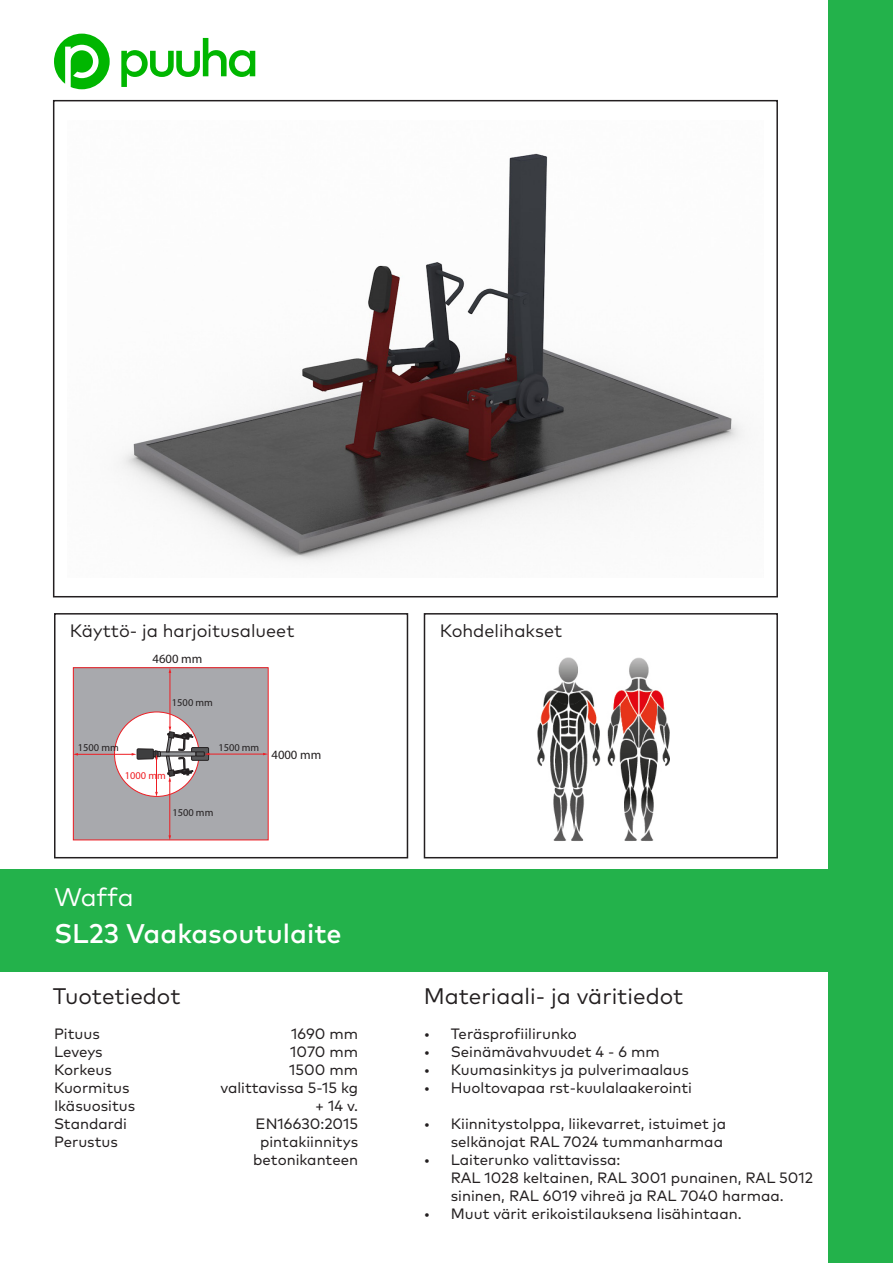
<style>
.page{position:relative;width:893px;height:1263px;background:#fff}
.page>*{position:absolute;margin:0;border:0;box-sizing:border-box;transform-origin:0 0}
.TUOTENUMERO{font:500 27px "Mark Pro";color:#fff}
.t1{font:25.5px "Mark Pro";letter-spacing:-.015em;color:#fff}
.t2{font:22.5px "Mark Pro";color:#231f20}
.t3{font:18px "Mark Pro";color:#231f20}
.Numerot{font:15px/18px "Mark Pro";color:#231f20}
.t4{font:12.6px "Myriad Pro";color:#231f20}
.t5{font:10.5px "Myriad Pro";color:#231f20}
.t6{font:10.5px "Myriad Pro";color:#ee1d23}
</style>
<div class="page">
<div style="left:828px;top:0;width:65px;height:1263px;background:#23b24b"></div>
<div style="left:0;top:869px;width:884px;height:102px;background:#23b24b"></div>
<svg style="left:54px;top:34px;width:56px;height:55px"></svg>
<svg style="left:121px;top:38px;width:134px;height:49px"></svg>
<div style="left:53px;top:100px;width:725px;height:497px;border:2px solid #231f20"></div>
<div style="left:424px;top:613px;width:354px;height:245px;border:2px solid #231f20"></div>
<div style="left:54px;top:613px;width:354px;height:245px;border:2px solid #231f20"></div>
<div style="left:73px;top:668px;width:195px;height:172px;background:#a8a9ad"></div>
<div style="left:73px;top:667px;width:195px;height:173px;border:1px solid #ee1d23"></div>
<div style="left:115px;top:712px;width:84px;height:84px;background:#fff;border-radius:50%"></div>
<hr style="left:77px;top:754px;width:56px;height:1px;background:#ee1d23">
<hr style="left:209px;top:754px;width:55px;height:1px;background:#ee1d23">
<hr style="left:169px;top:781px;width:1px;height:55px;background:#ee1d23">
<svg style="left:168px;top:835px;width:3px;height:5px"></svg>
<hr style="left:170px;top:672px;width:1px;height:55px;background:#ee1d23">
<div style="left:160px;top:752px;width:36px;height:4px;border:1px solid #231f20"></div>
<div style="left:149px;top:751px;width:12px;height:6px;border:1px solid #231f20"></div>
<div style="left:137px;top:749px;width:16px;height:10px;background:#3e3e3f"></div>
<div style="left:137px;top:748px;width:17px;height:11px;border:1px solid #231f20"></div>
<hr style="left:156px;top:758px;width:1px;height:35px;background:#ee1d23">
<svg style="left:154px;top:750px;width:5px;height:9px"></svg>
<svg style="left:155px;top:792px;width:3px;height:5px"></svg>
<svg style="left:166px;top:725px;width:43px;height:58px"></svg>
<img style="left:120px;top:153px;width:625px;height:410px">
<img style="left:537px;top:657px;width:133px;height:184px">
<p class="t3" style="left:70px;top:617px;width:226px">Käyttö- ja harjoitusalueet</p>
<p class="t3" style="left:440px;top:617px;width:124px">Kohdelihakset</p>
<p class="t4" style="left:153px;top:651px;width:51px">4600 mm</p>
<p class="t5" style="left:172px;top:696px;width:43px">1500 mm</p>
<p class="t5" style="left:78px;top:741px;width:43px">1500 mm</p>
<p class="t6" style="left:125px;top:769px;width:43px">1000 mm</p>
<p class="t5" style="left:218px;top:741px;width:43px">1500 mm</p>
<p class="t5" style="left:172px;top:805px;width:43px">1500 mm</p>
<p class="t4" style="left:271px;top:747px;width:51px">4000 mm</p>
<h2 class="t1" style="left:54px;top:878px;width:81px">Waffa</h2>
<p class="TUOTENUMERO" style="left:54px;top:913px;width:289px">SL23 Vaakasoutulaite</p>
<h3 class="t2" style="left:53px;top:979px;width:129px">Tuotetiedot</h3>
<p class="Numerot" style="left:54px;top:1023px;width:83px">Pituus<br>Leveys<br>Korkeus<br>Kuormitus<br>Ikäsuositus<br>Standardi<br>Perustus</p>
<p class="Numerot" style="left:291px;top:1023px;width:68px">1690 mm</p>
<p class="Numerot" style="left:290px;top:1041px;width:69px">1070 mm</p>
<p class="Numerot" style="left:289px;top:1059px;width:70px">1500 mm</p>
<p class="Numerot" style="left:220px;top:1077px;width:139px">valittavissa 5-15 kg</p>
<p class="Numerot" style="left:315px;top:1095px;width:45px">+ 14 v.</p>
<p class="Numerot" style="left:256px;top:1113px;width:104px">EN16630:2015</p>
<p class="Numerot" style="left:260px;top:1131px;width:100px">pintakiinnitys</p>
<p class="Numerot" style="left:253px;top:1149px;width:106px">betonikanteen</p>
<h3 class="t2" style="left:424px;top:979px;width:261px">Materiaali- ja väritiedot</h3>
<p class="Numerot" style="left:424px;top:1023px;width:155px">• Teräsprofiilirunko</p>
<p class="Numerot" style="left:424px;top:1041px;width:238px">• Seinämävahvuudet 4 - 6 mm</p>
<p class="Numerot" style="left:424px;top:1059px;width:267px">• Kuumasinkitys ja pulverimaalaus</p>
<p class="Numerot" style="left:424px;top:1077px;width:270px">• Huoltovapaa rst-kuulalaakerointi</p>
<p class="Numerot" style="left:424px;top:1113px;width:304px;text-align:right">• Kiinnitystolppa, liikevarret, istuimet ja selkänojat RAL 7024 tummanharmaa</p>
<p class="Numerot" style="left:451px;top:1149px;width:364px;text-indent:-27px">• Laiterunko valittavissa:<br>RAL 1028 keltainen, RAL 3001 punainen, RAL 5012 sininen, RAL 6019 vihreä ja RAL 7040 harmaa.</p>
<p class="Numerot" style="left:424px;top:1203px;width:319px">• Muut värit erikoistilauksena lisähintaan.</p>
</div>
